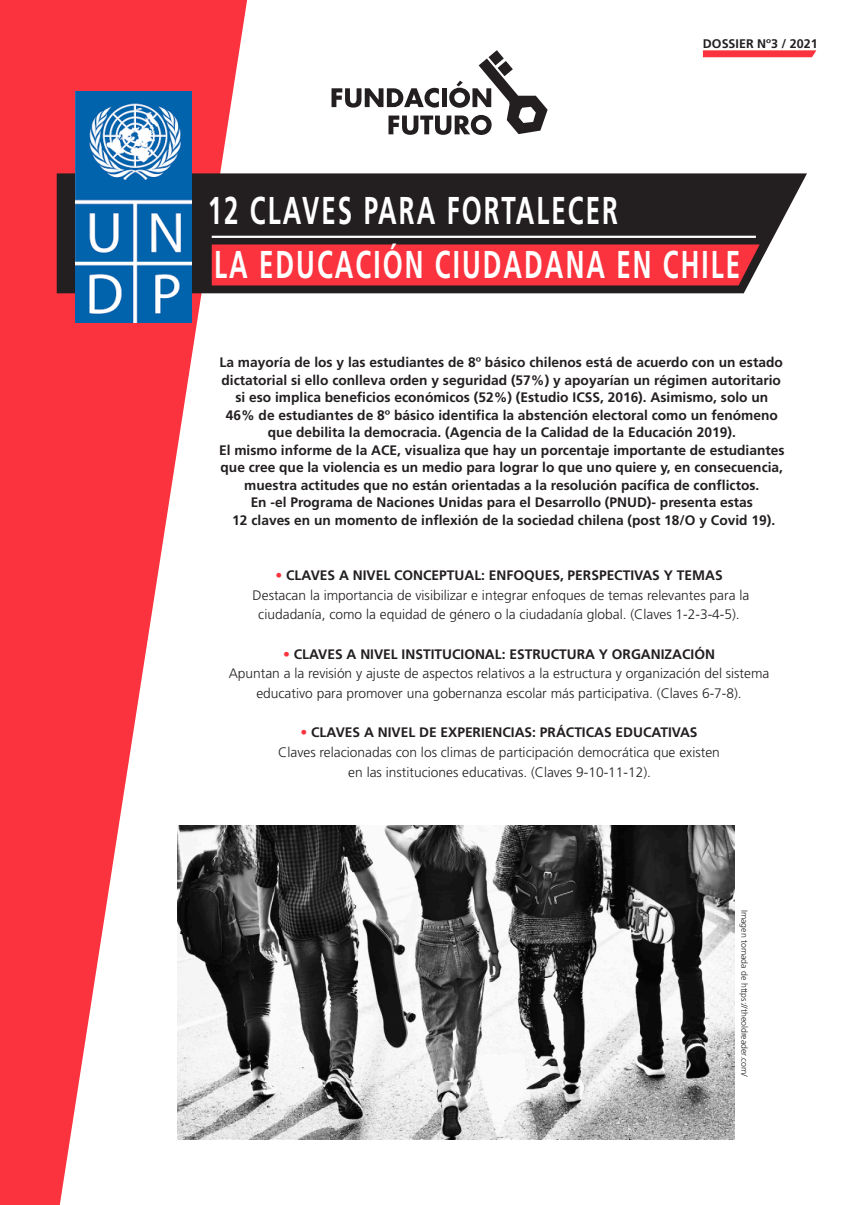
<style>
.page{position:relative;width:851px;height:1205px;background:#fff}
.page>*{position:absolute;margin:0;border:0;box-sizing:border-box;transform-origin:0 0}
.t1{font:700 38.75px "Frutiger";letter-spacing:.08em;color:#fff;scale:.67 1}
.t2{font:700 13.75px/17.5px "Frutiger";color:#231f20;text-align:center}
.t3{font:300 13.75px/19.6px "Frutiger";color:#231f20;text-align:center}
.t4{font:700 12.5px "Frutiger";color:#231f20}
.t5{font:300 8.75px "Frutiger";color:#231f20}
.s1{color:#fb333e}
</style>
<div class="page">
<svg style="left:0;top:0;width:247px;height:1205px;fill:#fb333e"></svg>
<svg style="left:702px;top:50px;width:114px;height:7px"></svg>
<svg style="left:331px;top:50px;width:216px;height:85px"></svg>
<svg style="left:57px;top:173px;width:749px;height:120px;background:#343031"></svg>
<hr style="left:212px;top:236px;width:543px;height:2px;background:#fff">
<div style="left:212px;top:244px;width:547px;height:41px;background:#fb333e"></div>
<img style="left:76px;top:92px;width:115px;height:230px">
<img style="left:178px;top:826px;width:556px;height:313px">
<p class="t4" style="left:702px;top:36px;width:116px">DOSSIER Nº3 / 2021</p>
<p class="t1" style="left:208px;top:188px;width:613px">12 CLAVES PARA FORTALECER</p>
<p class="t1" style="left:214px;top:241px;width:786px">LA EDUCACIÓN CIUDADANA EN CHILE</p>
<p class="t2" style="left:219px;top:354px;width:564px;text-align:left">La mayoría de los y las estudiantes de 8º básico chilenos está de acuerdo con un estado dictatorial si ello conlleva orden y seguridad (57%) y apoyarían un régimen autoritario</p>
<p class="t2" style="left:235px;top:389px;width:534px">si eso implica beneficios económicos (52%) (Estudio ICSS, 2016). Asimismo, solo un</p>
<p class="t2" style="left:226px;top:406px;width:553px">46% de estudiantes de 8º básico identifica la abstención electoral como un fenómeno que debilita la democracia. (Agencia de la Calidad de la Educación 2019).</p>
<p class="t2" style="left:219px;top:441px;width:567px">El mismo informe de la ACE, visualiza que hay un porcentaje importante de estudiantes que cree que la violencia es un medio para lograr lo que uno quiere y, en consecuencia, muestra actitudes que no están orientadas a la resolución pacífica de conflictos.</p>
<p class="t2" style="left:250px;top:494px;width:503px">En -el Programa de Naciones Unidas para el Desarrollo (PNUD)- presenta estas</p>
<p class="t2" style="left:232px;top:511px;width:544px">12 claves en un momento de inflexión de la sociedad chilena (post 18/O y Covid 19).</p>
<p class="t2" style="left:275px;top:566px;width:448px"><span class="s1">•</span> CLAVES A NIVEL CONCEPTUAL: ENFOQUES, PERSPECTIVAS Y TEMAS</p>
<p class="t3" style="left:252px;top:585px;width:498px">Destacan la importancia de visibilizar e integrar enfoques de temas relevantes para la</p>
<p class="t3" style="left:258px;top:605px;width:483px">ciudadanía, como la equidad de género o la ciudadanía global. (Claves 1-2-3-4-5).</p>
<p class="t2" style="left:283px;top:645px;width:433px"><span class="s1">•</span> CLAVES A NIVEL INSTITUCIONAL: ESTRUCTURA Y ORGANIZACIÓN</p>
<p class="t3" style="left:229px;top:664px;width:542px">Apuntan a la revisión y ajuste de aspectos relativos a la estructura y organización del sistema educativo para promover una gobernanza escolar más participativa. (Claves 6-7-8).</p>
<p class="t2" style="left:300px;top:724px;width:398px"><span class="s1">•</span> CLAVES A NIVEL DE EXPERIENCIAS: PRÁCTICAS EDUCATIVAS</p>
<p class="t3" style="left:278px;top:742px;width:443px">Claves relacionadas con los climas de participación democrática que existen</p>
<p class="t3" style="left:348px;top:762px;width:304px">en las instituciones educativas. (Claves 9-10-11-12).</p>
<p class="t5" style="left:749px;top:909px;width:169px;rotate:90deg">Imagen tomada de https://theoldreader.com/</p>
</div>
